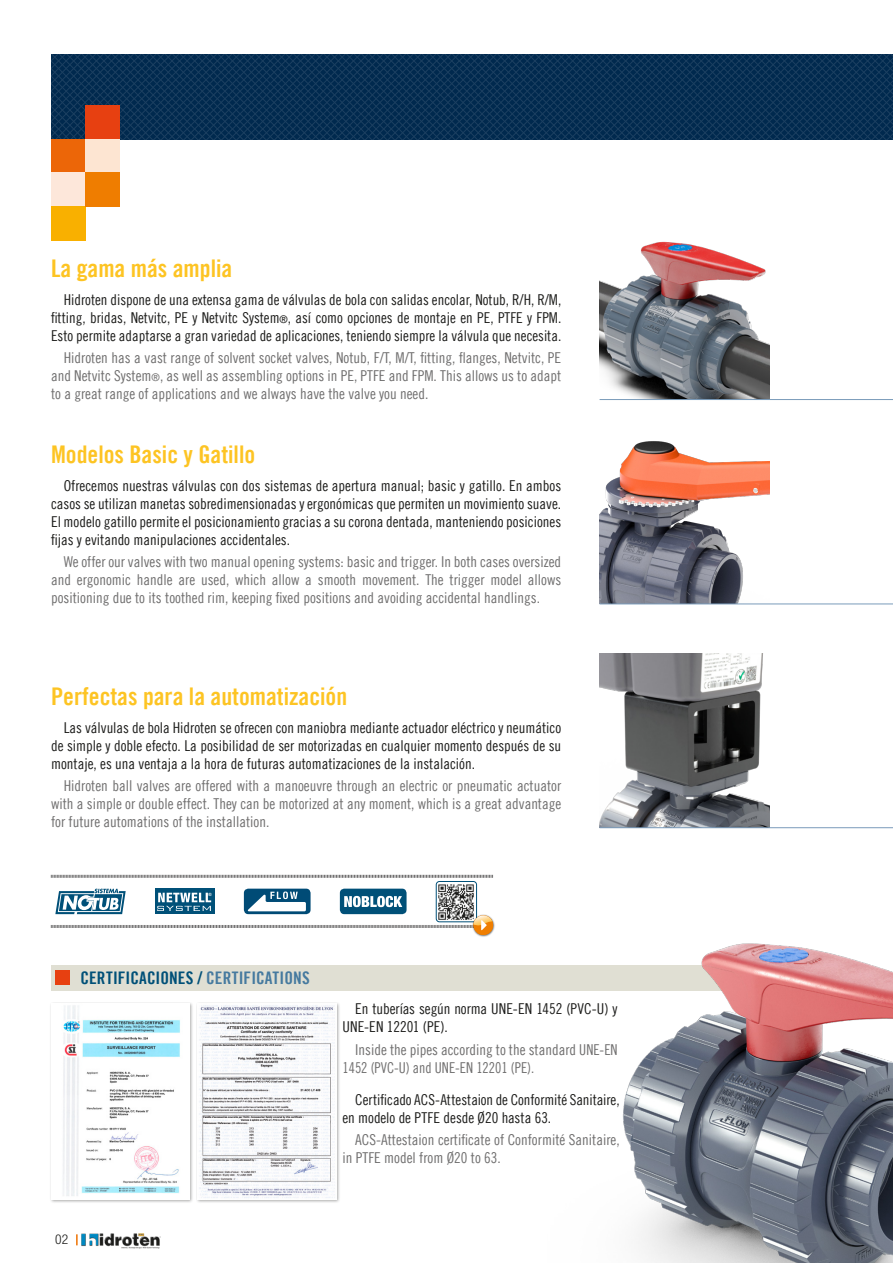
<style>
.page{position:relative;width:893px;height:1263px;background:#fff}
.page>*{position:absolute;margin:0;border:0;box-sizing:border-box;transform-origin:0 0}
.t1{font:24.3px "Trade Gothic LT Bold Cond Twenty";color:#fdc423}
.t2{font:17.4px "Trade Gothic LT Bold Cond Twenty";letter-spacing:.005em;color:#005078}
.t3{font:15px/18px "Trade Gothic LT Cond Eighteen";color:#1d1d1b;text-align:justify}
.t4{font:15px/18px "Trade Gothic LT Cond Eighteen";color:#706f6f;text-align:justify}
.t5{font:300 condensed 13.5px "Helvetica Neue LT Std";color:#1d1d1b}
.t6{font:700 4.35px "Arial";color:#fff}
.s1{font-size:10.5px}
.s2{color:#467a9f}
</style>
<div class="page">
<svg style="left:51px;top:54px;width:842px;height:85px;background:#093054"></svg>
<div style="left:51px;top:139px;width:34px;height:34px;background:#ec6608"></div>
<div style="left:85px;top:105px;width:34px;height:34px;background:#e74011"></div>
<div style="left:51px;top:173px;width:34px;height:34px;background:#fde7da"></div>
<div style="left:85px;top:139px;width:34px;height:34px;background:#fde5d2"></div>
<div style="left:51px;top:207px;width:34px;height:34px;background:#f9b000"></div>
<div style="left:85px;top:173px;width:34px;height:34px;background:#ef7d00"></div>
<img style="left:81px;top:1233px;width:80px;height:16px">
<svg style="left:76px;top:1234px;width:2px;height:11px"></svg>
<svg style="left:51px;top:874px;width:442px;height:4px;background:#b6b6b6"></svg>
<img style="left:600px;top:241px;width:170px;height:158px">
<hr style="left:600px;top:399px;width:293px;height:1px;background:#7a9bba">
<img style="left:600px;top:441px;width:170px;height:162px">
<hr style="left:600px;top:604px;width:293px;height:1px;background:#7a9bba">
<img style="left:600px;top:653px;width:170px;height:174px">
<hr style="left:600px;top:827px;width:293px;height:1px;background:#7a9bba">
<img style="left:436px;top:881px;width:41px;height:8px">
<div style="left:436px;top:881px;width:41px;height:41px;border:1px solid #005078;border-radius:3px"></div>
<img style="left:473px;top:919px;width:22px;height:18px">
<div style="left:473px;top:915px;width:20px;height:20px;background:#ef7e01;border-radius:50%"></div>
<svg style="left:51px;top:889px;width:441px;height:41px"></svg>
<div style="left:196px;top:1002px;width:145px;height:201px;background:#1d1d1b;opacity:.4"></div>
<img style="left:198px;top:1003px;width:138px;height:196px">
<div style="left:51px;top:965px;width:676px;height:26px;background:#e0dfd3"></div>
<div style="left:55px;top:970px;width:15px;height:15px;background:#e74011"></div>
<div style="left:49px;top:1002px;width:145px;height:201px;background:#1d1d1b;opacity:.4"></div>
<img style="left:51px;top:1003px;width:139px;height:196px">
<img style="left:623px;top:943px;width:270px;height:320px">
<h1 class="t1" style="left:51px;top:253px;width:183px">La gama más amplia</h1>
<p class="t3" style="left:51px;top:290px;width:512px;text-indent:13px">Hidroten dispone de una extensa gama de válvulas de bola con salidas encolar, Notub, R/H, R/M, fitting, bridas, Netvitc, PE y Netvitc System<span class="s1">®</span>, así como opciones de montaje en PE, PTFE y FPM.<br>Esto permite adaptarse a gran variedad de aplicaciones, teniendo siempre la válvula que necesita.</p>
<p class="t4" style="left:51px;top:348px;width:512px;text-indent:13px">Hidroten has a vast range of solvent socket valves, Notub, F/T, M/T, fitting, flanges, Netvitc, PE and Netvitc System<span class="s1">®</span>, as well as assembling options in PE, PTFE and FPM. This allows us to adapt to a great range of applications and we always have the valve you need.</p>
<h1 class="t1" style="left:51px;top:440px;width:206px">Modelos Basic y Gatillo</h1>
<p class="t3" style="left:51px;top:477px;width:512px;text-indent:13px">Ofrecemos nuestras válvulas con dos sistemas de apertura manual; basic y gatillo. En ambos casos se utilizan manetas sobredimensionadas y ergonómicas que permiten un movimiento suave.<br>El modelo gatillo permite el posicionamiento gracias a su corona dentada, manteniendo posiciones fijas y evitando manipulaciones accidentales.</p>
<p class="t4" style="left:51px;top:553px;width:512px;text-indent:13px">We offer our valves with two manual opening systems: basic and trigger. In both cases oversized and ergonomic handle are used, which allow a smooth movement. The trigger model allows positioning due to its toothed rim, keeping fixed positions and avoiding accidental handlings.</p>
<h1 class="t1" style="left:51px;top:681px;width:298px">Perfectas para la automatización</h1>
<p class="t3" style="left:51px;top:718px;width:512px;text-indent:13px">Las válvulas de bola Hidroten se ofrecen con maniobra mediante actuador eléctrico y neumático de simple y doble efecto. La posibilidad de ser motorizadas en cualquier momento después de su montaje, es una ventaja a la hora de futuras automatizaciones de la instalación.</p>
<p class="t4" style="left:51px;top:777px;width:512px;text-indent:13px">Hidroten ball valves are offered with a manoeuvre through an electric or pneumatic actuator with a simple or double effect. They can be motorized at any moment, which is a great advantage for future automations of the installation.</p>
<p class="t6" style="left:209px;top:891px;width:5px">®</p>
<p class="t2" style="left:80px;top:967px;width:231px">CERTIFICACIONES / <span class="s2">CERTIFICATIONS</span></p>
<p class="t5" style="left:55px;top:1232px;width:15px">02</p>
<p class="t3" style="left:343px;top:1000px;width:277px;text-indent:13px">En tuberías según norma UNE-EN 1452 (PVC-U) y<br>UNE-EN 12201 (PE).</p>
<p class="t4" style="left:342px;top:1040px;width:277px;text-indent:13px">Inside the pipes according to the standard UNE-EN<br>1452 (PVC-U) and UNE-EN 12201 (PE).</p>
<p class="t3" style="left:342px;top:1090px;width:279px;text-indent:13px">Certificado ACS-Attestaion de Conformité Sanitaire, en modelo de PTFE desde Ø20 hasta 63.</p>
<p class="t4" style="left:342px;top:1130px;width:279px;text-indent:13px">ACS-Attestaion certificate of Conformité Sanitaire, in PTFE model from Ø20 to 63.</p>
</div>
